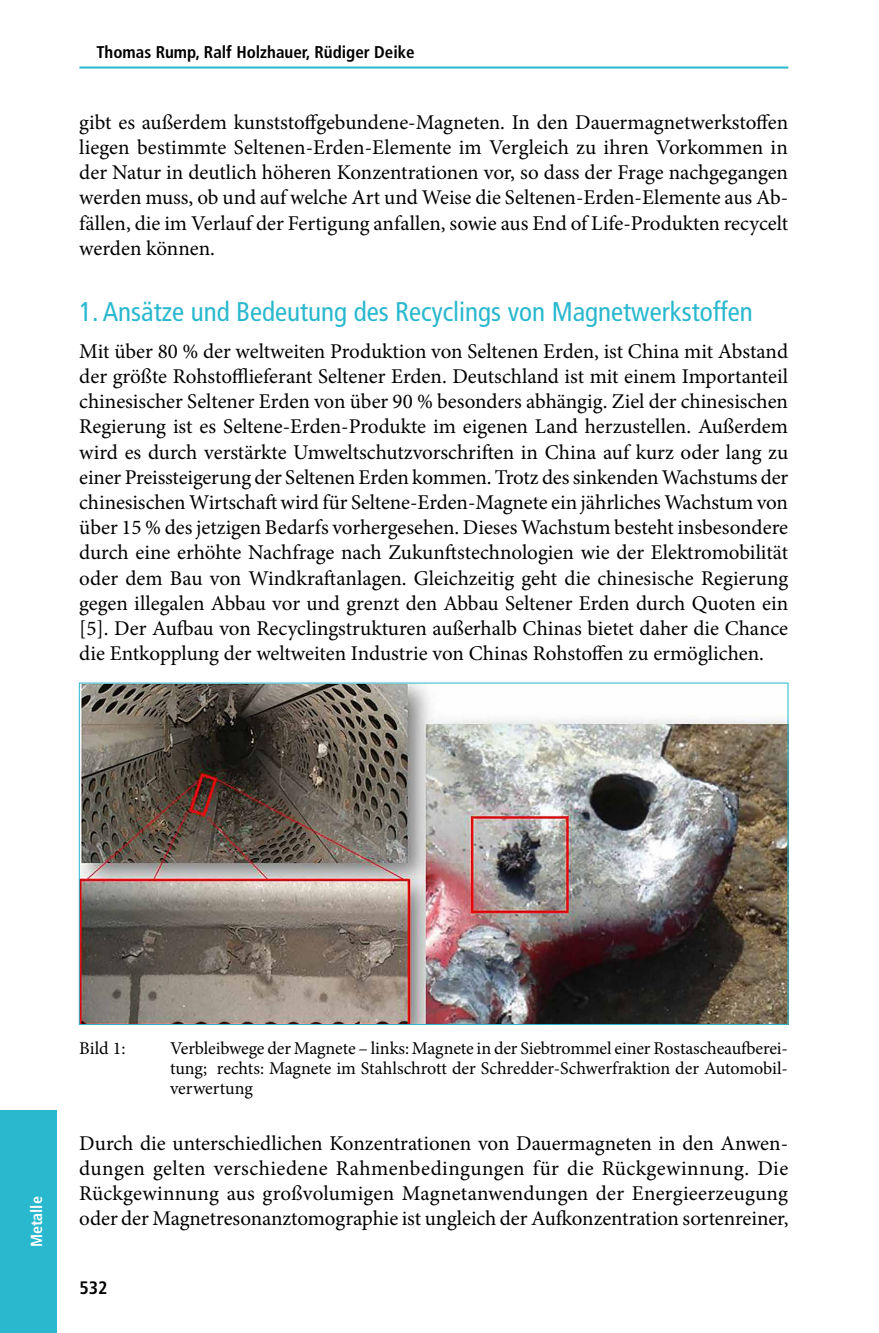
<style>
.page{position:relative;width:879px;height:1333px;background:#fff}
.page>*{position:absolute;margin:0;border:0;box-sizing:border-box;transform-origin:0 0}
.t1{font:condensed 27px "Frutiger";color:#29b8ce}
.t2{font:21px/25.2px "Minion Pro";letter-spacing:-.005em;color:#000;text-align:justify}
.t3{font:18px/20px "Minion Pro";color:#000;text-align:justify}
.t4{font:700 condensed 18px "Frutiger";color:#000}
.t5{font:700 condensed 17px "Frutiger";color:#000}
.t6{font:700 condensed 16px "Frutiger";color:#fff}
</style>
<div class="page">
<hr style="left:79px;top:66px;width:709px;height:2px;background:#29b8ce">
<div style="left:0;top:1110px;width:57px;height:222px;background:#29b8ce"></div>
<img style="left:81px;top:684px;width:705px;height:338px">
<p class="t5" style="left:96px;top:42px;width:320px">Thomas Rump, Ralf Holzhauer, Rüdiger Deike</p>
<p class="t2" style="left:79px;top:109px;width:710px">gibt es außerdem kunststoffgebundene-Magneten. In den Dauermagnetwerkstoffen liegen bestimmte Seltenen-Erden-Elemente im Vergleich zu ihren Vorkommen in der Natur in deutlich höheren Konzentrationen vor, so dass der Frage nachgegangen werden muss, ob und auf welche Art und Weise die Seltenen-Erden-Elemente aus Ab&shy;fällen, die im Verlauf der Fertigung anfallen, sowie aus End of Life-Produkten recycelt werden können.</p>
<p class="t1" style="left:79px;top:296px;width:675px">1. Ansätze und Bedeutung des Recyclings von Magnetwerkstoffen</p>
<p class="t2" style="left:79px;top:338px;width:710px">Mit über 80 % der weltweiten Produktion von Seltenen Erden, ist China mit Abstand der größte Rohstofflieferant Seltener Erden. Deutschland ist mit einem Importanteil chinesischer Seltener Erden von über 90 % besonders abhängig. Ziel der chinesischen Regierung ist es Seltene-Erden-Produkte im eigenen Land herzustellen. Außerdem wird es durch verstärkte Umweltschutzvorschriften in China auf kurz oder lang zu einer Preissteigerung der Seltenen Erden kommen. Trotz des sinkenden Wachstums der chinesischen Wirtschaft wird für Seltene-Erden-Magnete ein jährliches Wachstum von über 15 % des jetzigen Bedarfs vorhergesehen. Dieses Wachstum besteht insbesondere durch eine erhöhte Nachfrage nach Zukunftstechnologien wie der Elektromobilität oder dem Bau von Windkraftanlagen. Gleichzeitig geht die chinesische Regierung gegen illegalen Abbau vor und grenzt den Abbau Seltener Erden durch Quoten ein [5]. Der Aufbau von Recyclingstrukturen außerhalb Chinas bietet daher die Chance die Entkopplung der weltweiten Industrie von Chinas Rohstoffen zu ermöglichen.</p>
<p class="t6" style="left:27px;top:1247px;width:52px;rotate:-90deg">Metalle</p>
<p class="t3" style="left:79px;top:1038px;width:48px">Bild 1:</p>
<p class="t3" style="left:170px;top:1038px;width:619px">Verbleibwege der Magnete – links: Magnete in der Siebtrommel einer Rostascheaufberei&shy;tung; rechts: Magnete im Stahlschrott der Schredder-Schwerfraktion der Automobil&shy;verwertung</p>
<p class="t2" style="left:79px;top:1130px;width:710px">Durch die unterschiedlichen Konzentrationen von Dauermagneten in den Anwen&shy;dungen gelten verschiedene Rahmenbedingungen für die Rückgewinnung. Die Rückgewinnung aus großvolumigen Magnetanwendungen der Energieerzeugung oder der Magnetresonanztomographie ist ungleich der Aufkonzentration sortenreiner,</p>
<p class="t4" style="left:79px;top:1276px;width:30px">532</p>
</div>
